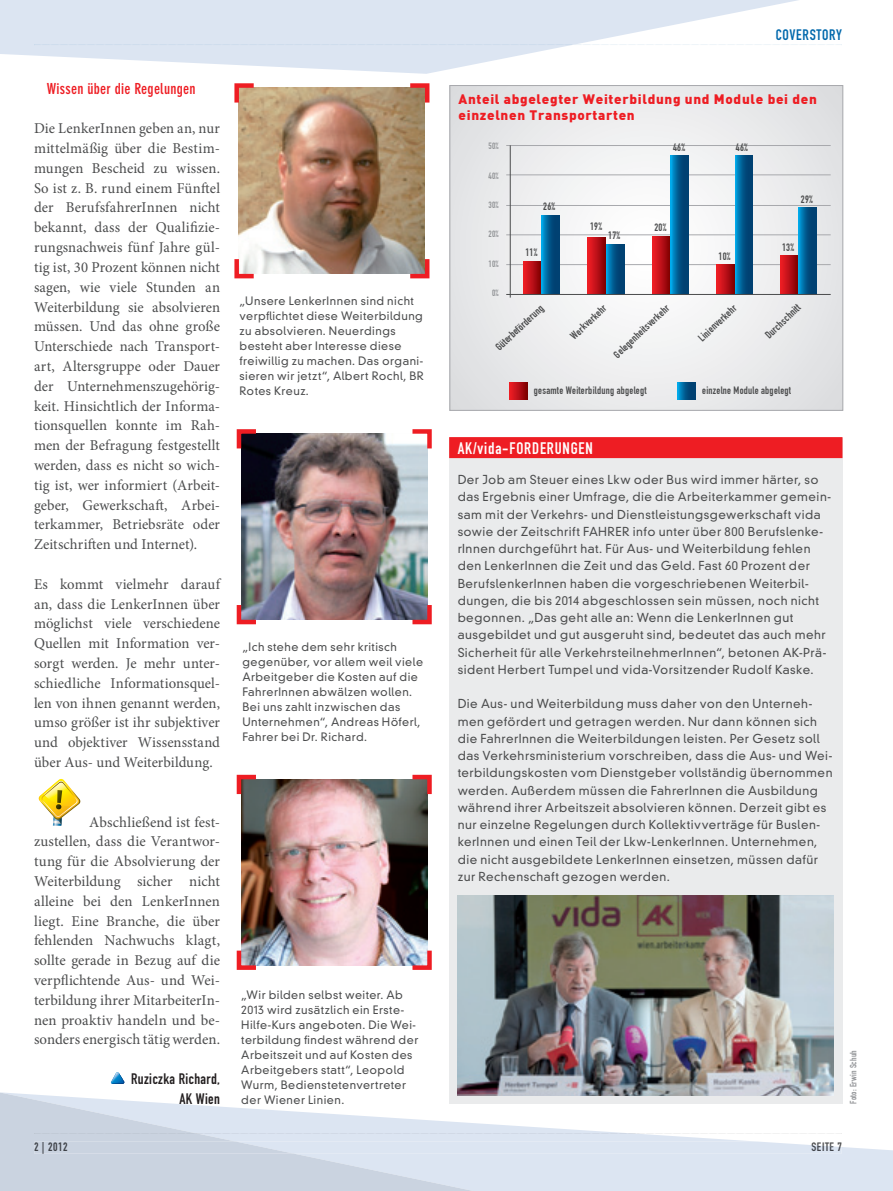
<style>
.page{position:relative;width:893px;height:1191px;background:#fff}
.page>*{position:absolute;margin:0;border:0;box-sizing:border-box;transform-origin:0 0}
.t1{font:16.5px "DIN Engschrift Std";letter-spacing:.05em;color:#fff}
.t2{font:15px/19.8px "Minion Pro";color:#4b4c4d;text-align:justify}
.t3{font:700 condensed 15px "DIN Neuzeit Grotesk Std";letter-spacing:.015em;color:#ee1d23}
.t4{font:15px/19.8px "DIN Engschrift Std";letter-spacing:.025em;color:#231f20;text-align:right}
.t5{font:15px "DIN Engschrift Std";letter-spacing:.05em;color:#0068ac}
.t6{font:900 13.5px/16.2px "DIN";letter-spacing:.05em;color:#ee1d23}
.t7{font:300 12px/17.2px "DIN Neuzeit Grotesk Std";letter-spacing:.04em;color:#4b4c4d}
.t8{font:12px "DIN Engschrift Std";letter-spacing:.05em;color:#4b4c4d}
.t9{font:300 11.25px/15px "DIN Neuzeit Grotesk Std";letter-spacing:.04em;color:#4b4c4d}
.t10{font:10.5px "DIN Engschrift";letter-spacing:.025em;color:#4b4c4d}
.t11{font:9px "DIN Engschrift";letter-spacing:.025em;color:#939598}
</style>
<div class="page">
<svg style="left:473px;top:1092px;width:420px;height:99px;fill:#dce5f2"></svg>
<svg style="left:0;top:1092px;width:473px;height:99px"></svg>
<svg style="left:34px;top:1133px;width:808px;height:1px"></svg>
<svg style="left:34px;top:1141px;width:807px;height:12px;background:#d8e1ed"></svg>
<svg style="left:0;top:0;width:798px;height:74px;fill:#dce5f2"></svg>
<svg style="left:34px;top:45px;width:764px;height:1px"></svg>
<svg style="left:38px;top:779px;width:43px;height:47px"></svg>
<svg style="left:110px;top:1072px;width:15px;height:12px"></svg>
<div style="left:449px;top:438px;width:393px;height:665px;background:#eaebec"></div>
<div style="left:449px;top:437px;width:393px;height:21px;background:#ee1d23"></div>
<img style="left:234px;top:83px;width:196px;height:196px">
<img style="left:236px;top:774px;width:196px;height:196px">
<img style="left:236px;top:429px;width:196px;height:196px">
<svg style="left:452px;top:87px;width:389px;height:321px"></svg>
<div style="left:450px;top:85px;width:393px;height:325px;border:1px solid #a8a9ad"></div>
<hr style="left:506px;top:264px;width:325px;height:1px;background:#a8a9ad">
<hr style="left:506px;top:234px;width:325px;height:1px;background:#a8a9ad">
<hr style="left:506px;top:205px;width:325px;height:1px;background:#a8a9ad">
<hr style="left:506px;top:175px;width:325px;height:1px;background:#a8a9ad">
<hr style="left:506px;top:145px;width:325px;height:1px;background:#a8a9ad">
<hr style="left:510px;top:145px;width:1px;height:152px;background:#4b4c4d">
<svg style="left:509px;top:382px;width:18px;height:18px"></svg>
<svg style="left:678px;top:382px;width:17px;height:18px"></svg>
<svg style="left:523px;top:261px;width:18px;height:33px"></svg>
<svg style="left:588px;top:238px;width:18px;height:56px"></svg>
<svg style="left:652px;top:236px;width:18px;height:58px"></svg>
<svg style="left:717px;top:264px;width:18px;height:30px"></svg>
<svg style="left:780px;top:255px;width:18px;height:39px"></svg>
<svg style="left:541px;top:215px;width:18px;height:79px"></svg>
<svg style="left:606px;top:245px;width:18px;height:49px"></svg>
<svg style="left:671px;top:156px;width:18px;height:138px;background:#005d92"></svg>
<svg style="left:735px;top:156px;width:18px;height:138px;background:#005e94"></svg>
<svg style="left:798px;top:208px;width:18px;height:86px;background:#006096"></svg>
<hr style="left:506px;top:294px;width:325px;height:1px;background:#4b4c4d">
<img style="left:457px;top:895px;width:376px;height:200px">
<p class="t5" style="left:776px;top:26px;width:68px">COVERSTORY</p>
<p class="t3" style="left:47px;top:80px;width:150px">Wissen über die Regelungen</p>
<p class="t2" style="left:34px;top:119px;width:188px">Die LenkerInnen geben an, nur mittelmäßig über die Bestim&shy;mungen Bescheid zu wissen.<br>So ist z. B. rund einem Fünftel der BerufsfahrerInnen nicht bekannt, dass der Qualifizie&shy;rungsnachweis fünf Jahre gül&shy;tig ist, 30 Prozent können nicht sagen, wie viele Stunden an Weiterbildung sie absolvieren müssen. Und das ohne große Unterschiede nach Transport&shy;art, Altersgruppe oder Dauer der Unternehmenszugehörig&shy;keit. Hinsichtlich der Informa&shy;tionsquellen konnte im Rah&shy;men der Befragung festgestellt werden, dass es nicht so wich&shy;tig ist, wer informiert (Arbeit&shy;geber, Gewerkschaft, Arbei&shy;terkammer, Betriebsräte oder Zeitschriften und Internet).</p>
<p class="t2" style="left:34px;top:574px;width:188px">Es kommt vielmehr darauf an, dass die LenkerInnen über möglichst viele verschiedene Quellen mit Information ver&shy;sorgt werden. Je mehr unter&shy;schiedliche Informationsquel&shy;len von ihnen genannt werden, umso größer ist ihr subjektiver und objektiver Wissensstand über Aus- und Weiterbildung.</p>
<p class="t2" style="left:34px;top:812px;width:188px;text-indent:55px">Abschließend ist fest&shy;zustellen, dass die Verantwor&shy;tung für die Absolvierung der Weiterbildung sicher nicht alleine bei den LenkerInnen liegt. Eine Branche, die über fehlenden Nachwuchs klagt, sollte gerade in Bezug auf die verpflichtende Aus- und Wei&shy;terbildung ihrer MitarbeiterIn&shy;nen proaktiv handeln und be&shy;sonders energisch tätig werden.</p>
<p class="t4" style="left:131px;top:1069px;width:90px">RUZICZKA RICHARD,<br>AK WIEN</p>
<p class="t9" style="left:240px;top:293px;width:186px">„Unsere LenkerInnen sind nicht verpflichtet diese Weiterbildung zu absolvieren. Neuerdings besteht aber Interesse diese freiwillig zu machen. Das organi&shy;sieren wir jetzt“, Albert Rochl, BR<br>Rotes Kreuz.</p>
<p class="t9" style="left:242px;top:640px;width:182px">„Ich stehe dem sehr kritisch gegenüber, vor allem weil viele<br>Arbeitgeber die Kosten auf die<br>FahrerInnen abwälzen wollen.<br>Bei uns zahlt inzwischen das<br>Unternehmen“, Andreas Höferl,<br>Fahrer bei Dr. Richard.</p>
<p class="t9" style="left:241px;top:987px;width:178px">„Wir bilden selbst weiter. Ab<br>2013 wird zusätzlich ein Erste-<br>Hilfe-Kurs angeboten. Die Wei&shy;terbildung findest während der<br>Arbeitszeit und auf Kosten des<br>Arbeitgebers statt“, Leopold<br>Wurm, Bedienstetenvertreter der Wiener Linien.</p>
<p class="t6" style="left:459px;top:90px;width:360px">anteil abgelegter Weiterbildung und Module bei den einzelnen transportarten</p>
<p class="t11" style="left:488px;top:141px;width:12px">50%</p>
<p class="t11" style="left:488px;top:170px;width:12px">40%</p>
<p class="t11" style="left:488px;top:199px;width:12px">30%</p>
<p class="t11" style="left:488px;top:229px;width:12px">20%</p>
<p class="t11" style="left:488px;top:258px;width:12px">10%</p>
<p class="t11" style="left:492px;top:288px;width:8px">0%</p>
<p class="t10" style="left:493px;top:344px;width:63px;rotate:-44deg">Güterbeförderung</p>
<p class="t10" style="left:568px;top:333px;width:47px;rotate:-44deg">Werkverkehr</p>
<p class="t10" style="left:611px;top:352px;width:74px;rotate:-44deg">Gelegenheitsverkehr</p>
<p class="t10" style="left:696px;top:335px;width:50px;rotate:-44deg">Linienverkehr</p>
<p class="t10" style="left:763px;top:332px;width:46px;rotate:-44deg">Durchschnitt</p>
<p class="t10" style="left:534px;top:384px;width:114px">gesamte Weiterbildung abgelegt</p>
<p class="t10" style="left:702px;top:384px;width:90px">einzelne Module abgelegt</p>
<p class="t10" style="left:673px;top:141px;width:14px">46%</p>
<p class="t10" style="left:736px;top:141px;width:14px">46%</p>
<p class="t10" style="left:801px;top:193px;width:14px">29%</p>
<p class="t10" style="left:543px;top:200px;width:14px">26%</p>
<p class="t10" style="left:590px;top:221px;width:14px">19%</p>
<p class="t10" style="left:654px;top:221px;width:14px">20%</p>
<p class="t10" style="left:608px;top:229px;width:14px">17%</p>
<p class="t10" style="left:782px;top:241px;width:14px">13%</p>
<p class="t10" style="left:525px;top:246px;width:14px">11%</p>
<p class="t10" style="left:719px;top:250px;width:14px">10%</p>
<h1 class="t1" style="left:458px;top:438px;width:137px">AK/VIDA-FORDERUNGEN</h1>
<p class="t7" style="left:458px;top:471px;width:375px">Der Job am Steuer eines Lkw oder Bus wird immer härter, so das Ergebnis einer Umfrage, die die Arbeiterkammer gemein&shy;sam mit der Verkehrs- und Dienstleistungsgewerkschaft vida sowie der Zeitschrift FAHRER info unter über 800 Berufslenke&shy;rInnen durchgeführt hat. Für Aus- und Weiterbildung fehlen den LenkerInnen die Zeit und das Geld. Fast 60 Prozent der BerufslenkerInnen haben die vorgeschriebenen Weiterbil&shy;dungen, die bis 2014 abgeschlossen sein müssen, noch nicht begonnen. „Das geht alle an: Wenn die LenkerInnen gut ausgebildet und gut ausgeruht sind, bedeutet das auch mehr Sicherheit für alle VerkehrsteilnehmerInnen“, betonen AK-Prä&shy;sident Herbert Tumpel und vida-Vorsitzender Rudolf Kaske.</p>
<p class="t7" style="left:458px;top:695px;width:376px">Die Aus- und Weiterbildung muss daher von den Unterneh&shy;men gefördert und getragen werden. Nur dann können sich die FahrerInnen die Weiterbildungen leisten. Per Gesetz soll das Verkehrsministerium vorschreiben, dass die Aus- und Wei&shy;terbildungskosten vom Dienstgeber vollständig übernommen werden. Außerdem müssen die FahrerInnen die Ausbildung während ihrer Arbeitszeit absolvieren können. Derzeit gibt es nur einzelne Regelungen durch Kollektivverträge für Buslen&shy;kerInnen und einen Teil der Lkw-LenkerInnen. Unternehmen, die nicht ausgebildete LenkerInnen einsetzen, müssen dafür zur Rechenschaft gezogen werden.</p>
<p class="t11" style="left:848px;top:1103px;width:55px;rotate:-90deg">Foto: Erwin Schuh</p>
<p class="t8" style="left:34px;top:1139px;width:35px">2 | 2012</p>
<p class="t8" style="left:811px;top:1139px;width:32px">SEITE 7</p>
</div>
